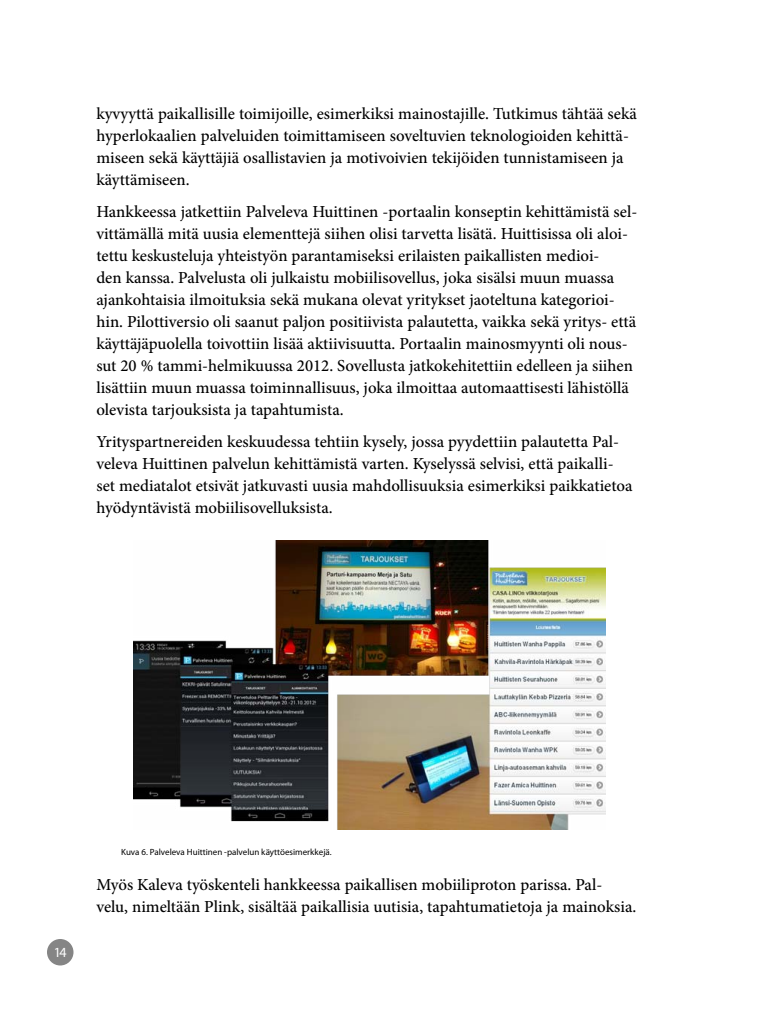
<style>
.page{position:relative;width:768px;height:1024px;background:#fff}
.page>*{position:absolute;margin:0;border:0;box-sizing:border-box;transform-origin:0 0}
.t1{font:500 16.8px/22px "Minion Pro";color:#000}
.t2{font:14px "Myriad Pro";color:#fff}
.t3{font:9px "Myriad Pro";color:#000}
</style>
<div class="page">
<div style="left:47px;top:939px;width:27px;height:27px;background:#858585;border-radius:50%"></div>
<img style="left:134px;top:540px;width:472px;height:289px">
<p class="t1" style="left:96px;top:103px;width:542px">kyvyyttä paikallisille toimijoille, esimerkiksi mainostajille. Tutkimus tähtää sekä hyperlokaalien palveluiden toimittamiseen soveltuvien teknologioiden kehittä&shy;miseen sekä käyttäjiä osallistavien ja motivoivien tekijöiden tunnistamiseen ja käyttämiseen.</p>
<p class="t1" style="left:96px;top:201px;width:542px">Hankkeessa jatkettiin Palveleva Huittinen -portaalin konseptin kehittämistä sel&shy;vittämällä mitä uusia elementtejä siihen olisi tarvetta lisätä. Huittisissa oli aloi&shy;tettu keskusteluja yhteistyön parantamiseksi erilaisten paikallisten medioi-<br>den kanssa. Palvelusta oli julkaistu mobiilisovellus, joka sisälsi muun muassa ajankohtaisia ilmoituksia sekä mukana olevat yritykset jaoteltuna kategorioi&shy;hin. Pilottiversio oli saanut paljon positiivista palautetta, vaikka sekä yritys- että käyttäjäpuolella toivottiin lisää aktiivisuutta. Portaalin mainosmyynti oli nous&shy;sut 20 % tammi-helmikuussa 2012. Sovellusta jatkokehitettiin edelleen ja siihen lisättiin muun muassa toiminnallisuus, joka ilmoittaa automaattisesti lähistöllä olevista tarjouksista ja tapahtumista.</p>
<p class="t1" style="left:96px;top:431px;width:538px">Yrityspartnereiden keskuudessa tehtiin kysely, jossa pyydettiin palautetta Pal&shy;veleva Huittinen palvelun kehittämistä varten. Kyselyssä selvisi, että paikalli&shy;set mediatalot etsivät jatkuvasti uusia mahdollisuuksia esimerkiksi paikkatietoa hyödyntävistä mobiilisovelluksista.</p>
<p class="t2" style="left:54px;top:944px;width:15px">14</p>
<p class="t3" style="left:121px;top:846px;width:212px">Kuva 6. Palveleva Huittinen -palvelun käyttöesimerkkejä.</p>
<p class="t1" style="left:96px;top:873px;width:542px">Myös Kaleva työskenteli hankkeessa paikallisen mobiiliproton parissa. Pal&shy;velu, nimeltään Plink, sisältää paikallisia uutisia, tapahtumatietoja ja mainoksia.</p>
</div>
